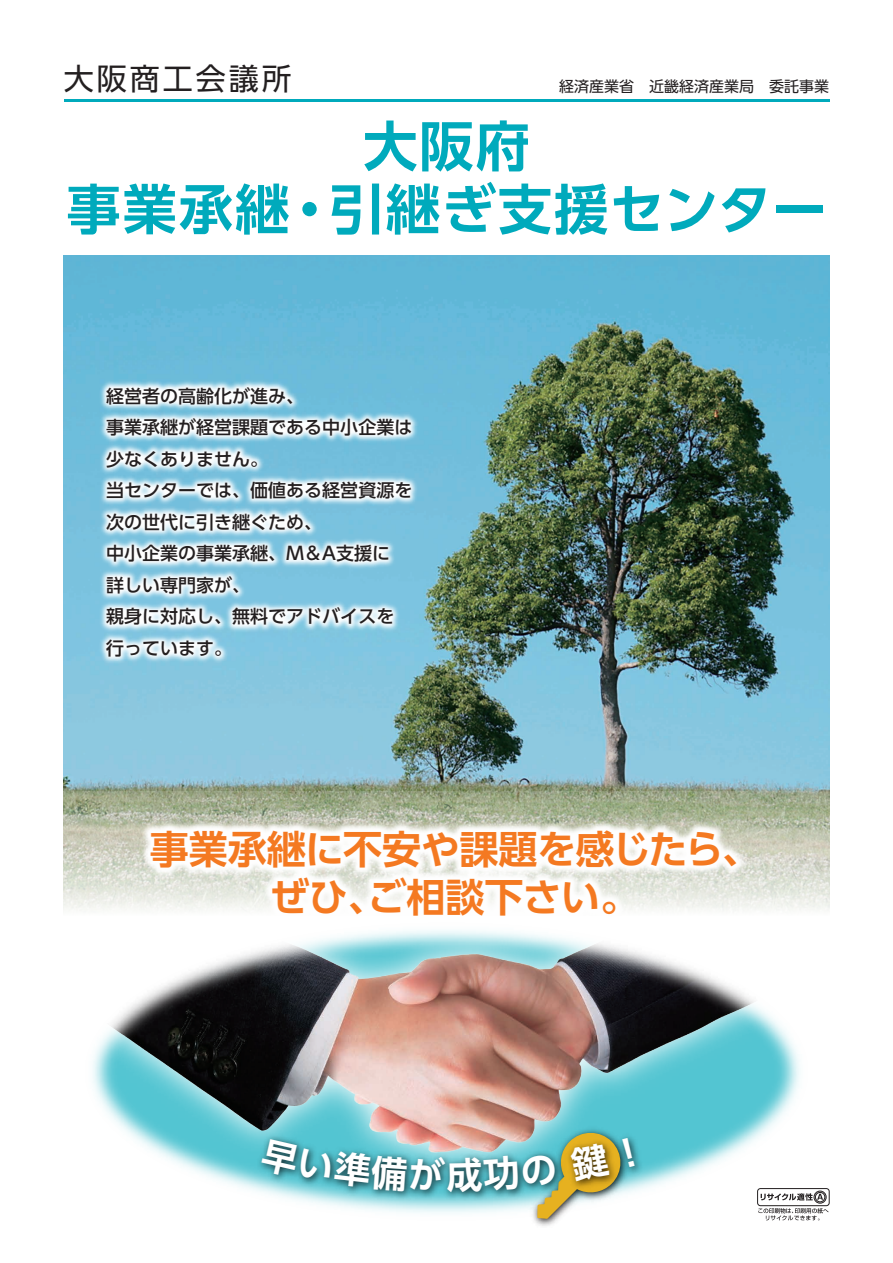
<style>
.page{position:relative;width:893px;height:1263px;background:#fff}
.page>*{position:absolute;margin:0;border:0;box-sizing:border-box;transform-origin:0 0}
.t1{font:700 54px/63px "UD Shin Go Pro De";letter-spacing:.04em;color:#00aabc;text-align:center}
.t2{font:700 39px/48px "UD Shin Go Pro De";letter-spacing:-.01em;color:#f47921;text-align:center}
.t3{font:30px "UD Shin Go Pro";letter-spacing:.1em;color:#231f20}
.t4{font:500 18px/31.5px "UD Shin Go Pro";color:#231f20}
.t5{font:15px "UD Shin Go Pro";color:#231f20}
</style>
<div class="page">
<img style="left:64px;top:255px;width:765px;height:514px">
<img style="left:93px;top:986px;width:706px;height:77px">
<div style="left:757px;top:1188px;width:73px;height:18px;border:1px solid #231f20;border-radius:3px"></div>
<svg style="left:820px;top:1190px;width:9px;height:24px"></svg>
<img style="left:63px;top:330px;width:438px;height:439px">
<img style="left:63px;top:769px;width:767px;height:217px">
<hr style="left:64px;top:100px;width:765px;height:2px;background:#00aabc">
<img style="left:92px;top:1063px;width:728px;height:163px">
<svg style="left:260px;top:1130px;width:375px;height:89px;background:#8ab3ac"></svg>
<h3 class="t3" style="left:64px;top:55px;width:229px">大阪商工会議所</h3>
<p class="t5" style="left:559px;top:74px;width:271px">経済産業省　近畿経済産業局　委託事業</p>
<h1 class="t1" style="left:67px;top:113px;width:761px">大阪府<br>事業承継・引継ぎ支援センター</h1>
<p class="t4" style="left:106px;top:380px;width:308px">経営者の高齢化が進み、<br>事業承継が経営課題である中小企業は少なくありません。<br>当センターでは、価値ある経営資源を次の世代に引き継ぐため、<br>中小企業の事業承継、Ｍ＆A支援に詳しい専門家が、<br>親身に対応し、無料でアドバイスを行っています。</p>
<h2 class="t2" style="left:150px;top:824px;width:613px">事業承継に不安や課題を感じたら、ぜひ、ご相談下さい。</h2>
</div>
